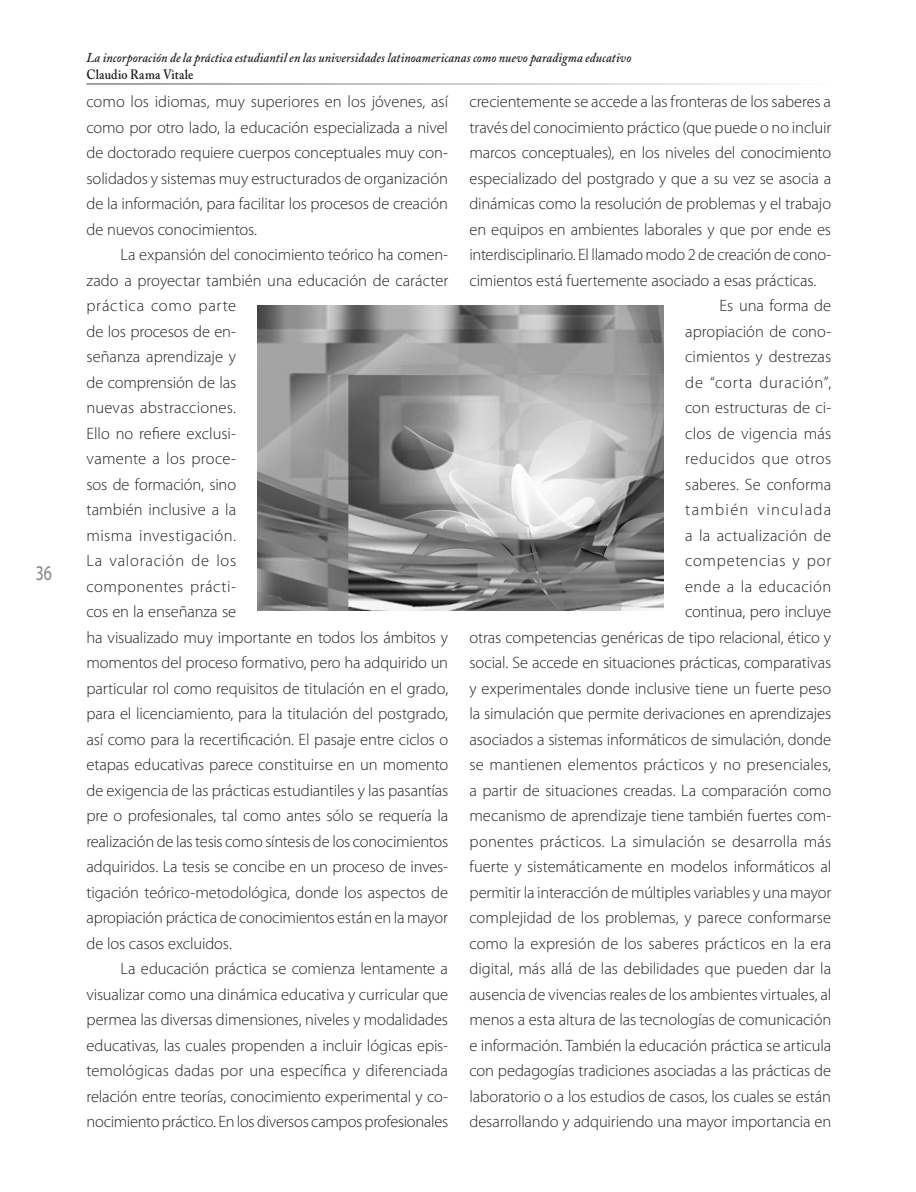
<style>
.page{position:relative;width:916px;height:1192px;background:#fff}
.page>*{position:absolute;margin:0;border:0;box-sizing:border-box;transform-origin:0 0}
.t1{font:21px "Myriad Pro";color:#808285;scale:.75 1}
.Art_-_Cuerpo_de_txt{font:300 16.5px/25.5px "Myriad Pro";letter-spacing:-.005em;color:#231f20;text-align:justify}
.Art_-_Marquesina_red{font:italic 600 13.5px "Adobe Caslon Pro";letter-spacing:.015em;color:#231f20;scale:.9 1}
.Art_-_Marquesina_red-2{font:600 13.5px "Adobe Caslon Pro";letter-spacing:.015em;color:#231f20;scale:.9 1}
</style>
<div class="page">
<img style="left:257px;top:305px;width:406px;height:305px">
<p class="t1" style="left:36px;top:560px;width:11px">36</p>
<p class="Art_-_Marquesina_red" style="left:86px;top:50px;width:606px">La incorporación de la práctica estudiantil en las universidades latinoamericanas como nuevo paradigma educativo</p>
<p class="Art_-_Marquesina_red-2" style="left:86px;top:66px;width:120px">Claudio Rama Vitale</p>
<p class="Art_-_Cuerpo_de_txt" style="left:86px;top:89px;width:363px">como los idiomas, muy superiores en los jóvenes, así como por otro lado, la educación especializada a nivel de doctorado requiere cuerpos conceptuales muy con&shy;solidados y sistemas muy estructurados de organización de la información, para facilitar los procesos de creación de nuevos conocimientos.</p>
<p class="Art_-_Cuerpo_de_txt" style="left:86px;top:242px;width:363px;text-align:left;text-indent:34px">La expansión del conocimiento teórico ha comen&shy;zado a proyectar también una educación de carácter práctica como parte<br>de los procesos de en-<br>señanza aprendizaje y<br>de comprensión de las<br>nuevas abstracciones.<br>Ello no refiere exclusi-<br>vamente a los proce-<br>sos de formación, sino<br>también inclusive a la<br>misma investigación.<br>La valoración de los<br>componentes prácti-<br>cos en la enseñanza se<br>ha visualizado muy importante en todos los ámbitos y momentos del proceso formativo, pero ha adquirido un particular rol como requisitos de titulación en el grado, para el licenciamiento, para la titulación del postgrado, así como para la recertificación. El pasaje entre ciclos o etapas educativas parece constituirse en un momento de exigencia de las prácticas estudiantiles y las pasantías pre o profesionales, tal como antes sólo se requería la realización de las tesis como síntesis de los conocimientos adquiridos. La tesis se concibe en un proceso de inves&shy;tigación teórico-metodológica, donde los aspectos de apropiación práctica de conocimientos están en la mayor de los casos excluidos.</p>
<p class="Art_-_Cuerpo_de_txt" style="left:86px;top:956px;width:363px;text-indent:34px">La educación práctica se comienza lentamente a visualizar como una dinámica educativa y curricular que permea las diversas dimensiones, niveles y modalidades educativas, las cuales propenden a incluir lógicas epis&shy;temológicas dadas por una específica y diferenciada relación entre teorías, conocimiento experimental y co&shy;nocimiento práctico. En los diversos campos profesionales</p>
<p class="Art_-_Cuerpo_de_txt" style="left:469px;top:89px;width:363px">crecientemente se accede a las fronteras de los saberes a través del conocimiento práctico (que puede o no incluir marcos conceptuales), en los niveles del conocimiento especializado del postgrado y que a su vez se asocia a dinámicas como la resolución de problemas y el trabajo en equipos en ambientes laborales y que por ende es interdisciplinario. El llamado modo 2 de creación de cono&shy;cimientos está fuertemente asociado a esas prácticas.</p>
<p class="Art_-_Cuerpo_de_txt" style="left:469px;top:293px;width:363px;text-align:right">Es una forma de<br>apropiación de cono-<br>cimientos y destrezas<br>de “corta duración”,<br>con estructuras de ci-<br>clos de vigencia más<br>reducidos que otros<br>saberes. Se conforma<br>también vinculada<br>a la actualización de<br>competencias y por<br>ende a la educación<br>continua, pero incluye<br>otras competencias genéricas de tipo relacional, ético y social. Se accede en situaciones prácticas, comparativas y experimentales donde inclusive tiene un fuerte peso la simulación que permite derivaciones en aprendizajes asociados a sistemas informáticos de simulación, donde se mantienen elementos prácticos y no presenciales, a partir de situaciones creadas. La comparación como mecanismo de aprendizaje tiene también fuertes com&shy;ponentes prácticos. La simulación se desarrolla más fuerte y sistemáticamente en modelos informáticos al permitir la interacción de múltiples variables y una mayor complejidad de los problemas, y parece conformarse como la expresión de los saberes prácticos en la era digital, más allá de las debilidades que pueden dar la ausencia de vivencias reales de los ambientes virtuales, al menos a esta altura de las tecnologías de comunicación e información. También la educación práctica se articula con pedagogías tradiciones asociadas a las prácticas de laboratorio o a los estudios de casos, los cuales se están desarrollando y adquiriendo una mayor importancia en</p>
</div>
